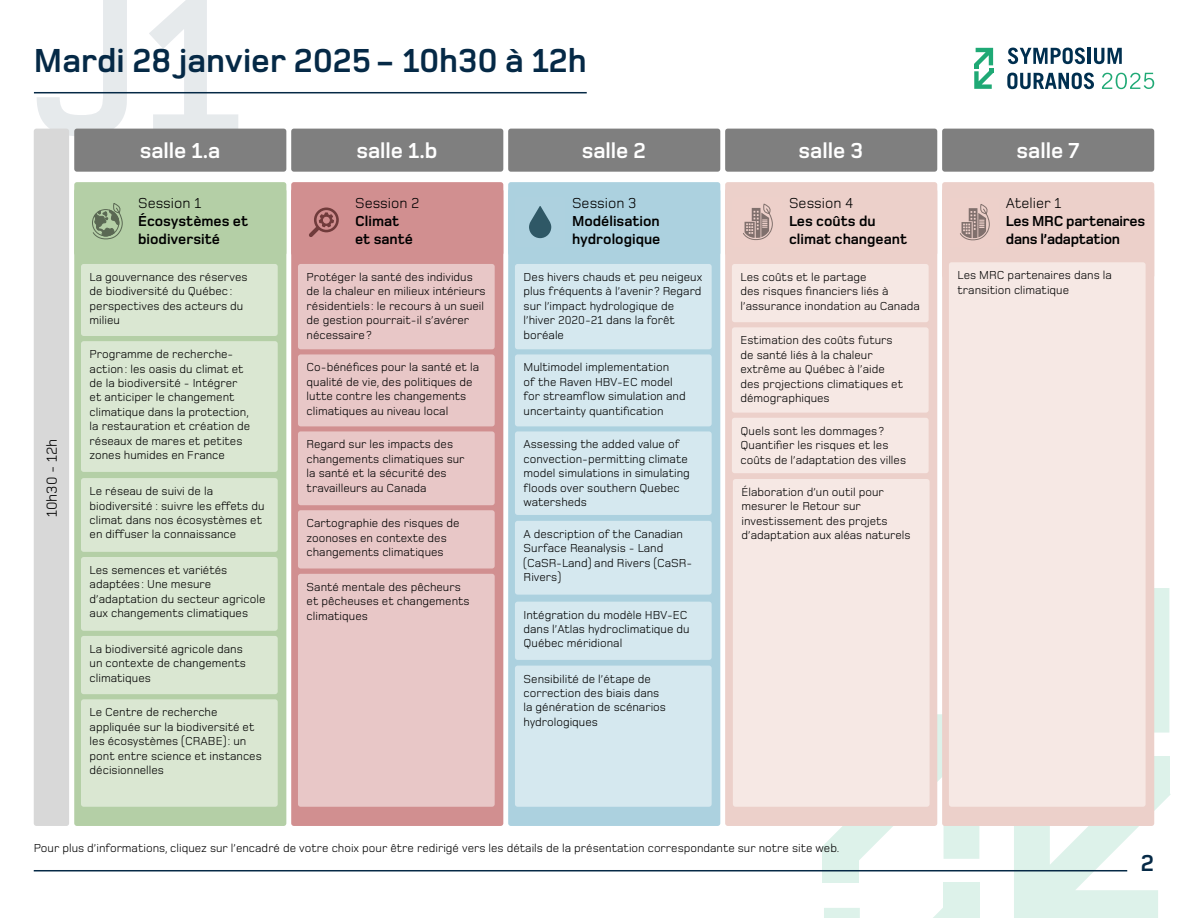
<style>
.page{position:relative;width:1188px;height:918px;background:#fff}
.page>*{position:absolute;margin:0;border:0;box-sizing:border-box;transform-origin:0 0}
.t1{font:700 202.5px "Foundry Monoline OT2";color:#052946}
.t2{font:700 34.5px "Foundry Monoline OT2";color:#052946}
.t3{font:700 24px "Foundry Monoline OT2";color:#052946}
.t4{font:700 22.5px "Foundry Monoline OT2";color:#fff}
.t5{font:700 15px/18px "Foundry Monoline OT2";color:#000}
.t6{font:15px "Foundry Monoline OT2";color:#000}
.t7{font:700 15px/18px "Foundry Monoline OT2";letter-spacing:-.02em;color:#000}
.t8{font:12px/14.4px "Foundry Monoline OT2";color:#000}
</style>
<div class="page">
<svg style="left:1154px;top:588px;width:15px;height:157px;background:#dff2eb"></svg>
<svg style="left:1014px;top:794px;width:157px;height:124px"></svg>
<div style="left:1134px;top:756px;width:36px;height:39px;background:#ddf2ea"></div>
<svg style="left:823px;top:714px;width:156px;height:158px"></svg>
<svg style="left:824px;top:895px;width:120px;height:23px"></svg>
<div style="left:822px;top:846px;width:37px;height:37px;background:#ddf2ea"></div>
<div style="left:944px;top:882px;width:36px;height:36px;background:#ddf2ea"></div>
<div style="left:74px;top:182px;width:212px;height:644px;background:#b4cfa6;border-radius:3px"></div>
<div style="left:508px;top:182px;width:212px;height:644px;background:#acd1df;border-radius:3px"></div>
<div style="left:942px;top:182px;width:212px;height:644px;background:#ecd0ca;border-radius:3px"></div>
<div style="left:291px;top:182px;width:212px;height:644px;background:#d18f90;border-radius:3px"></div>
<div style="left:725px;top:182px;width:212px;height:644px;background:#ecd0ca;border-radius:3px"></div>
<svg style="left:529px;top:206px;width:22px;height:32px"></svg>
<hr style="left:34px;top:92px;width:553px;height:1px;background:#052946">
<hr style="left:34px;top:870px;width:1093px;height:1px;background:#052946">
<div style="left:74px;top:129px;width:212px;height:43px;background:#7f7f7f;border-radius:3px"></div>
<div style="left:34px;top:129px;width:35px;height:697px;background:#d8d8d8;border-radius:3px"></div>
<div style="left:81px;top:264px;width:197px;height:72px;background:#dae7d2;border-radius:3px"></div>
<div style="left:515px;top:264px;width:197px;height:85px;background:#d5e8ef;border-radius:3px"></div>
<div style="left:949px;top:262px;width:197px;height:545px;background:#f6e8e4;border-radius:3px"></div>
<div style="left:298px;top:264px;width:197px;height:85px;background:#e8c7c7;border-radius:3px"></div>
<div style="left:732px;top:264px;width:197px;height:58px;background:#f6e8e4;border-radius:3px"></div>
<div style="left:81px;top:341px;width:197px;height:131px;background:#dae7d2;border-radius:3px"></div>
<div style="left:515px;top:354px;width:197px;height:72px;background:#d5e8ef;border-radius:3px"></div>
<div style="left:298px;top:354px;width:197px;height:72px;background:#e8c7c7;border-radius:3px"></div>
<div style="left:732px;top:327px;width:197px;height:86px;background:#f6e8e4;border-radius:3px"></div>
<div style="left:81px;top:478px;width:197px;height:74px;background:#dae7d2;border-radius:3px"></div>
<div style="left:515px;top:431px;width:197px;height:84px;background:#d5e8ef;border-radius:3px"></div>
<div style="left:298px;top:431px;width:197px;height:74px;background:#e8c7c7;border-radius:3px"></div>
<div style="left:732px;top:418px;width:197px;height:55px;background:#f6e8e4;border-radius:3px"></div>
<div style="left:81px;top:557px;width:197px;height:74px;background:#dae7d2;border-radius:3px"></div>
<div style="left:515px;top:521px;width:197px;height:74px;background:#d5e8ef;border-radius:3px"></div>
<div style="left:298px;top:510px;width:197px;height:59px;background:#e8c7c7;border-radius:3px"></div>
<div style="left:733px;top:479px;width:197px;height:328px;background:#f6e8e4;border-radius:3px"></div>
<div style="left:81px;top:636px;width:197px;height:58px;background:#dae7d2;border-radius:3px"></div>
<div style="left:515px;top:602px;width:197px;height:58px;background:#d5e8ef;border-radius:3px"></div>
<div style="left:81px;top:699px;width:197px;height:108px;background:#dae7d2;border-radius:3px"></div>
<div style="left:515px;top:666px;width:197px;height:141px;background:#d5e8ef;border-radius:3px"></div>
<div style="left:298px;top:574px;width:197px;height:233px;background:#e8c7c7;border-radius:3px"></div>
<div style="left:508px;top:129px;width:212px;height:43px;background:#7f7f7f;border-radius:3px"></div>
<div style="left:291px;top:129px;width:212px;height:43px;background:#7f7f7f;border-radius:3px"></div>
<div style="left:725px;top:129px;width:212px;height:43px;background:#7f7f7f;border-radius:3px"></div>
<div style="left:942px;top:129px;width:212px;height:43px;background:#7f7f7f;border-radius:3px"></div>
<svg style="left:92px;top:203px;width:31px;height:37px"></svg>
<svg style="left:743px;top:203px;width:30px;height:37px"></svg>
<svg style="left:960px;top:204px;width:30px;height:37px"></svg>
<div style="left:314px;top:208px;width:25px;height:24px;border:3px solid #703b3b;border-radius:50%"></div>
<svg style="left:309px;top:213px;width:25px;height:24px"></svg>
<svg style="left:1008px;top:48px;width:77px;height:16px"></svg>
<hr style="left:1088px;top:48px;width:3px;height:16px;background:#002f4f">
<svg style="left:1094px;top:48px;width:28px;height:16px"></svg>
<svg style="left:1007px;top:73px;width:87px;height:16px"></svg>
<svg style="left:974px;top:48px;width:19px;height:41px"></svg>
<svg style="left:1102px;top:73px;width:52px;height:16px"></svg>
<h1 class="t1" style="left:31px;top:-71px;width:213px">J1</h1>
<h2 class="t2" style="left:34px;top:37px;width:554px">Mardi 28 janvier 2025- 10h30 à 12h</h2>
<p class="t6" style="left:41px;top:517px;width:80px;rotate:-90deg">10h30 - 12h</p>
<h3 class="t4" style="left:140px;top:135px;width:82px">salle 1.a</h3>
<p class="t6" style="left:138px;top:192px;width:65px">Session 1</p>
<p class="t5" style="left:138px;top:211px;width:112px">Écosystèmes et biodiversité</p>
<h3 class="t4" style="left:356px;top:135px;width:83px">salle 1.b</h3>
<h3 class="t4" style="left:582px;top:135px;width:66px">salle 2</h3>
<h3 class="t4" style="left:799px;top:135px;width:66px">salle 3</h3>
<h3 class="t4" style="left:1016px;top:135px;width:64px">salle 7</h3>
<p class="t6" style="left:355px;top:192px;width:66px">Session 2</p>
<p class="t5" style="left:355px;top:211px;width:60px">Climat et santé</p>
<p class="t6" style="left:572px;top:192px;width:66px">Session 3</p>
<p class="t5" style="left:572px;top:211px;width:90px">Modélisation hydrologique</p>
<p class="t6" style="left:789px;top:192px;width:66px">Session 4</p>
<p class="t5" style="left:789px;top:211px;width:120px">Les coûts du climat changeant</p>
<p class="t6" style="left:1006px;top:192px;width:57px">Atelier 1</p>
<p class="t7" style="left:1006px;top:211px;width:141px">Les MRC partenaires dans l’adaptation</p>
<p class="t8" style="left:90px;top:269px;width:159px">La gouvernance des réserves de biodiversité du Québec: perspectives des acteurs du milieu</p>
<p class="t8" style="left:524px;top:269px;width:180px">Des hivers chauds et peu neigeux plus fréquents à l’avenir ? Regard sur l’impact hydrologique de l’hiver 2020-21 dans la forêt boréale</p>
<p class="t8" style="left:958px;top:267px;width:156px">Les MRC partenaires dans la transition climatique</p>
<p class="t8" style="left:307px;top:269px;width:181px">Protéger la santé des individus de la chaleur en milieux intérieurs résidentiels: le recours à un sueil de gestion pourrait-il s’avérer nécessaire?</p>
<p class="t8" style="left:741px;top:269px;width:181px">Les coûts et le partage<br>des risques financiers liés à l’assurance inondation au Canada</p>
<p class="t8" style="left:741px;top:332px;width:164px">Estimation des coûts futurs de santé liés à la chaleur extrême au Québec à l’aide des projections climatiques et démographiques</p>
<p class="t8" style="left:90px;top:346px;width:162px">Programme de recherche&shy;action: les oasis du climat et de la biodiversité - Intégrer et anticiper le changement climatique dans la protection, la restauration et création de réseaux de mares et petites zones humides en France</p>
<p class="t8" style="left:307px;top:359px;width:174px">Co-bénéfices pour la santé et la qualité de vie, des politiques de lutte contre les changements climatiques au niveau local</p>
<p class="t8" style="left:524px;top:359px;width:164px">Multimodel implementation<br>of the Raven HBV-EC model for streamflow simulation and uncertainty quantification</p>
<p class="t8" style="left:741px;top:423px;width:167px">Quels sont les dommages?<br>Quantifier les risques et les coûts de l’adaptation des villes</p>
<p class="t8" style="left:524px;top:436px;width:168px">Assessing the added value of convection-permitting climate model simulations in simulating floods over southern Quebec watersheds</p>
<p class="t8" style="left:307px;top:436px;width:159px">Regard sur les impacts des changements climatiques sur la santé et la sécurité des travailleurs au Canada</p>
<p class="t8" style="left:742px;top:484px;width:171px">Élaboration d’un outil pour mesurer le Retour sur investissement des projets d’adaptation aux aléas naturels</p>
<p class="t8" style="left:90px;top:483px;width:176px">Le réseau de suivi de la biodiversité : suivre les effets du climat dans nos écosystèmes et en diffuser la connaissance</p>
<p class="t8" style="left:307px;top:515px;width:154px">Cartographie des risques de zoonoses en contexte des changements climatiques</p>
<p class="t8" style="left:524px;top:526px;width:170px">A description of the Canadian<br>Surface Reanalysis - Land (CaSR-Land) and Rivers (CaSR-<br>Rivers)</p>
<p class="t8" style="left:90px;top:562px;width:177px">Les semences et variétés adaptées: Une mesure d’adaptation du secteur agricole aux changements climatiques</p>
<p class="t8" style="left:307px;top:579px;width:164px">Santé mentale des pêcheurs et pêcheuses et changements climatiques</p>
<p class="t8" style="left:524px;top:607px;width:168px">Intégration du modèle HBV-EC dans l’Atlas hydroclimatique du<br>Québec méridional</p>
<p class="t8" style="left:90px;top:641px;width:158px">La biodiversité agricole dans un contexte de changements climatiques</p>
<p class="t8" style="left:524px;top:671px;width:144px">Sensibilité de l’étape de correction des biais dans la génération de scénarios hydrologiques</p>
<p class="t8" style="left:90px;top:704px;width:174px">Le Centre de recherche appliquée sur la biodiversité et les écosystèmes (CRABE): un pont entre science et instances décisionnelles</p>
<p class="t8" style="left:34px;top:840px;width:807px">Pour plus d’informations, cliquez sur l’encadré de votre choix pour être redirigé vers les détails de la présentation correspondante sur notre site web.</p>
<h3 class="t3" style="left:1141px;top:847px;width:15px">2</h3>
</div>
